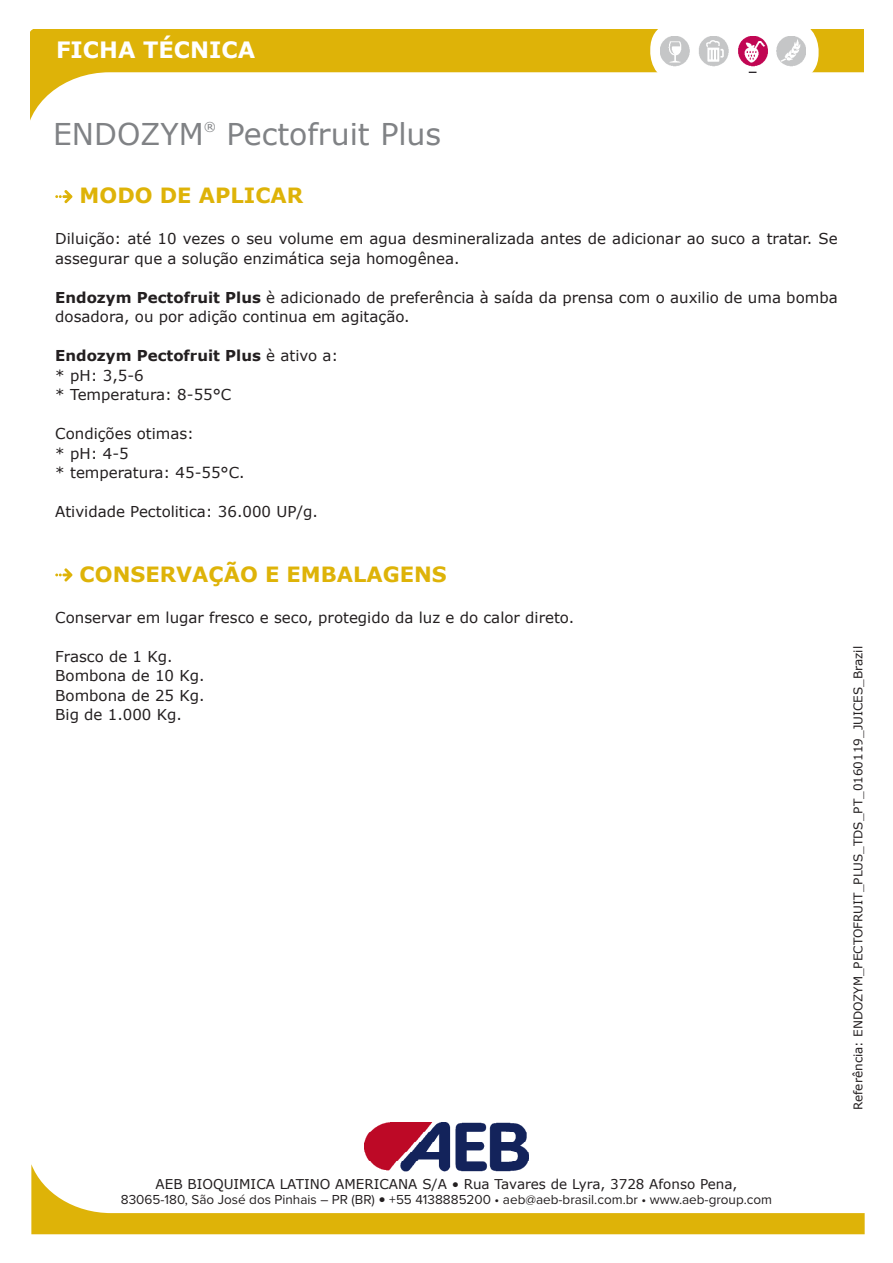
<style>
.page{position:relative;width:893px;height:1263px;background:#fff}
.page>*{position:absolute;margin:0;border:0;box-sizing:border-box;transform-origin:0 0}
.t1{font:30px "Verdana";color:#808285}
.t2{font:700 22.5px "Verdana";color:#fff}
.t3{font:700 21px "Verdana";color:#deb308}
.t4{font:15px/19.5px "Verdana";color:#231f20}
.t5{font:700 15px "Verdana";color:#231f20}
.t6{font:13.5px "Proxima Nova";color:#231f20}
.t7{font:13.5px "Verdana";color:#231f20}
.t8{font:12.3px "Verdana";color:#808285}
.t9{font:12px "Verdana";color:#231f20}
.s1{font-weight:700}
.s2{font-weight:400}
.s3{font-family:"Verdana"}
</style>
<div class="page">
<svg style="left:30px;top:30px;width:834px;height:91px"></svg>
<div style="left:651px;top:21px;width:168px;height:61px;background:#fff;border-radius:28px"></div>
<img style="left:364px;top:1122px;width:165px;height:42px">
<svg style="left:31px;top:1164px;width:834px;height:70px"></svg>
<img style="left:661px;top:36px;width:144px;height:36px">
<svg style="left:55px;top:190px;width:17px;height:13px"></svg>
<svg style="left:55px;top:568px;width:17px;height:13px"></svg>
<h2 class="t2" style="left:56px;top:33px;width:201px">FICHA TÉCNICA</h2>
<p class="t1" style="left:53px;top:114px;width:152px">ENDOZYM</p>
<p class="t8" style="left:204px;top:118px;width:14px">®</p>
<p class="t1" style="left:226px;top:114px;width:216px">Pectofruit Plus</p>
<p class="t3" style="left:80px;top:181px;width:225px">MODO DE APLICAR</p>
<p class="t4" style="left:55px;top:229px;width:784px">Diluição: até 10 vezes o seu volume em agua desmineralizada antes de adicionar ao suco a tratar. Se assegurar que a solução enzimática seja homogênea.</p>
<p class="t4" style="left:55px;top:287px;width:784px"><span class="s1">Endozym Pectofruit Plus</span> è adicionado de preferência à saída da prensa com o auxilio de uma bomba dosadora, ou por adição continua em agitação.</p>
<p class="t5" style="left:55px;top:345px;width:285px">Endozym Pectofruit Plus <span class="s2">è ativo a:</span></p>
<p class="t4" style="left:55px;top:365px;width:90px">* pH: 3,5-6</p>
<p class="t4" style="left:55px;top:385px;width:178px">* Temperatura: 8-55°C</p>
<p class="t4" style="left:55px;top:424px;width:140px">Condições otimas:</p>
<p class="t4" style="left:55px;top:443px;width:75px">* pH: 4-5</p>
<p class="t4" style="left:55px;top:463px;width:191px">* temperatura: 45-55°C.</p>
<p class="t4" style="left:55px;top:502px;width:264px">Atividade Pectolitica: 36.000 UP/g.</p>
<p class="t3" style="left:80px;top:559px;width:369px">CONSERVAÇÃO E EMBALAGENS</p>
<p class="t4" style="left:55px;top:607px;width:520px">Conservar em lugar fresco e seco, protegido da luz e do calor direto.</p>
<p class="t4" style="left:55px;top:646px;width:119px">Frasco de 1 Kg.</p>
<p class="t4" style="left:55px;top:666px;width:151px">Bombona de 10 Kg.</p>
<p class="t4" style="left:55px;top:685px;width:151px">Bombona de 25 Kg.</p>
<p class="t4" style="left:55px;top:705px;width:128px">Big de 1.000 Kg.</p>
<p class="t9" style="left:850px;top:1110px;width:465px;rotate:-90deg">Referência: ENDOZYM_PECTOFRUIT_PLUS_TDS_PT_0160119_JUICES_Brazil</p>
<p class="t7" style="left:156px;top:1175px;width:583px">AEB BIOQUIMICA LATINO AMERICANA S/A • Rua Tavares de Lyra, 3728 Afonso Pena,</p>
<p class="t6" style="left:121px;top:1190px;width:653px">83065-180, São José dos Pinhais – PR (BR) <span class="s3">•</span> +55 4138885200 • aeb@aeb-brasil.com.br • www.aeb-group.com</p>
</div>
